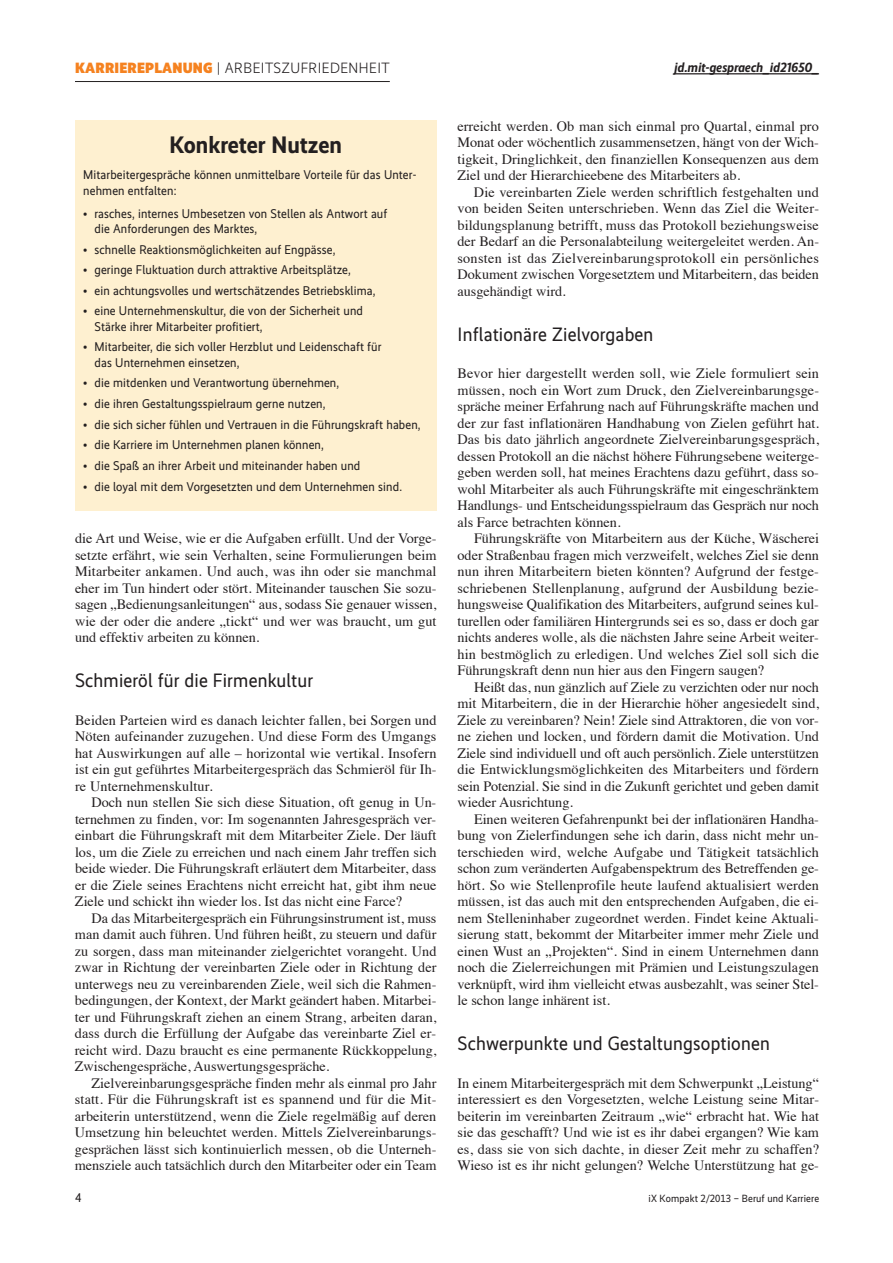
<style>
.page{position:relative;width:893px;height:1263px;background:#fff}
.page>*{position:absolute;margin:0;border:0;box-sizing:border-box;transform-origin:0 0}
.t1{font:700 24px "Realisti X";color:#231f20}
.t2{font:19.5px "Realisti X";letter-spacing:.01em;color:#231f20}
.t3{font:300 15px "Realisti X";letter-spacing:.035em;color:#231f20}
.t4{font:14.25px/16.5px "Times";color:#231f20;text-align:justify}
.t5{font:italic 700 13.5px "Realisti X";color:#231f20}
.t6{font:12.75px/15.5px "Realisti X";letter-spacing:.01em;color:#231f20}
.t7{font:10.5px "Realisti X";letter-spacing:.01em;color:#231f20}
.s1{font-weight:900;color:#f58220}
</style>
<div class="page">
<hr style="left:75px;top:81px;width:315px;height:1px;background:#231f20">
<hr style="left:674px;top:73px;width:145px;height:1px;background:#231f20">
<div style="left:75px;top:120px;width:361px;height:390px;background:#fef0d0"></div>
<p class="t3" style="left:75px;top:62px;width:316px"><span class="s1">KARRIEREPLANUNG</span> | ARBEITSZUFRIEDENHEIT</p>
<p class="t5" style="left:674px;top:62px;width:146px">jd.mit-gespraech_id21650_</p>
<h1 class="t1" style="left:169px;top:136px;width:174px">Konkreter Nutzen</h1>
<p class="t6" style="left:83px;top:168px;width:335px">Mitarbeitergespräche können unmittelbare Vorteile für das Unter&shy;nehmen entfalten:</p>
<p class="t6" style="left:94px;top:207px;width:294px;text-indent:-11px">• rasches, internes Umbesetzen von Stellen als Antwort auf die Anforderungen des Marktes,</p>
<p class="t6" style="left:83px;top:243px;width:254px">• schnelle Reaktionsmöglichkeiten auf Engpässe,</p>
<p class="t6" style="left:83px;top:263px;width:269px">• geringe Fluktuation durch attraktive Arbeitsplätze,</p>
<p class="t6" style="left:83px;top:284px;width:294px">• ein achtungsvolles und wertschätzendes Betriebsklima,</p>
<p class="t6" style="left:94px;top:305px;width:270px;text-indent:-11px">• eine Unternehmenskultur, die von der Sicherheit und<br>Stärke ihrer Mitarbeiter profitiert,</p>
<p class="t6" style="left:94px;top:341px;width:288px;text-indent:-11px">• Mitarbeiter, die sich voller Herzblut und Leidenschaft für das Unternehmen einsetzen,</p>
<p class="t6" style="left:83px;top:376px;width:258px">• die mitdenken und Verantwortung übernehmen,</p>
<p class="t6" style="left:83px;top:397px;width:244px">• die ihren Gestaltungsspielraum gerne nutzen,</p>
<p class="t6" style="left:83px;top:418px;width:339px">• die sich sicher fühlen und Vertrauen in die Führungskraft haben,</p>
<p class="t6" style="left:83px;top:438px;width:242px">• die Karriere im Unternehmen planen können,</p>
<p class="t6" style="left:83px;top:459px;width:279px">• die Spaß an ihrer Arbeit und miteinander haben und</p>
<p class="t6" style="left:83px;top:480px;width:320px">• die loyal mit dem Vorgesetzten und dem Unternehmen sind.</p>
<p class="t4" style="left:75px;top:531px;width:363px">die Art und Weise, wie er die Aufgaben erfüllt. Und der Vorge&shy;setzte erfährt, wie sein Verhalten, seine Formulierungen beim Mitarbeiter ankamen. Und auch, was ihn oder sie manchmal eher im Tun hindert oder stört. Miteinander tauschen Sie sozu&shy;sagen „Bedienungsanleitungen“ aus, sodass Sie genauer wissen, wie der oder die andere „tickt“ und wer was braucht, um gut und effektiv arbeiten zu können.</p>
<h2 class="t2" style="left:75px;top:673px;width:240px">Schmieröl für die Firmenkultur</h2>
<p class="t4" style="left:75px;top:713px;width:363px">Beiden Parteien wird es danach leichter fallen, bei Sorgen und Nöten aufeinander zuzugehen. Und diese Form des Umgangs hat Auswirkungen auf alle – horizontal wie vertikal. Insofern ist ein gut geführtes Mitarbeitergespräch das Schmieröl für Ih&shy;re Unternehmenskultur.</p>
<p class="t4" style="left:75px;top:795px;width:363px;text-indent:17px">Doch nun stellen Sie sich diese Situation, oft genug in Un&shy;ternehmen zu finden, vor: Im sogenannten Jahresgespräch ver&shy;einbart die Führungskraft mit dem Mitarbeiter Ziele. Der läuft los, um die Ziele zu erreichen und nach einem Jahr treffen sich beide wieder. Die Führungskraft erläutert dem Mitarbeiter, dass er die Ziele seines Erachtens nicht erreicht hat, gibt ihm neue Ziele und schickt ihn wieder los. Ist das nicht eine Farce?</p>
<p class="t4" style="left:75px;top:911px;width:363px;text-indent:17px">Da das Mitarbeitergespräch ein Führungsinstrument ist, muss man damit auch führen. Und führen heißt, zu steuern und dafür zu sorgen, dass man miteinander zielgerichtet vorangeht. Und zwar in Richtung der vereinbarten Ziele oder in Richtung der unterwegs neu zu vereinbarenden Ziele, weil sich die Rahmen&shy;bedingungen, der Kontext, der Markt geändert haben. Mitarbei&shy;ter und Führungskraft ziehen an einem Strang, arbeiten daran, dass durch die Erfüllung der Aufgabe das vereinbarte Ziel er&shy;reicht wird. Dazu braucht es eine permanente Rückkoppelung, Zwischengespräche, Auswertungsgespräche.</p>
<p class="t4" style="left:75px;top:1076px;width:363px;text-indent:17px">Zielvereinbarungsgespräche finden mehr als einmal pro Jahr statt. Für die Führungskraft ist es spannend und für die Mit&shy;arbeiterin unterstützend, wenn die Ziele regelmäßig auf deren Umsetzung hin beleuchtet werden. Mittels Zielvereinbarungs&shy;gesprächen lässt sich kontinuierlich messen, ob die Unterneh&shy;mensziele auch tatsächlich durch den Mitarbeiter oder ein Team</p>
<p class="t4" style="left:457px;top:119px;width:363px">erreicht werden. Ob man sich einmal pro Quartal, einmal pro Monat oder wöchentlich zusammensetzen, hängt von der Wich&shy;tigkeit, Dringlichkeit, den finanziellen Konsequenzen aus dem Ziel und der Hierarchieebene des Mitarbeiters ab.</p>
<p class="t4" style="left:457px;top:185px;width:363px;text-indent:17px">Die vereinbarten Ziele werden schriftlich festgehalten und von beiden Seiten unterschrieben. Wenn das Ziel die Weiter&shy;bildungsplanung betrifft, muss das Protokoll beziehungsweise der Bedarf an die Personalabteilung weitergeleitet werden. An&shy;sonsten ist das Zielvereinbarungsprotokoll ein persönliches Dokument zwischen Vorgesetztem und Mitarbeitern, das beiden ausgehändigt wird.</p>
<h2 class="t2" style="left:458px;top:327px;width:197px">Inflationäre Zielvorgaben</h2>
<p class="t4" style="left:457px;top:366px;width:363px">Bevor hier dargestellt werden soll, wie Ziele formuliert sein müssen, noch ein Wort zum Druck, den Zielvereinbarungsge&shy;spräche meiner Erfahrung nach auf Führungskräfte machen und der zur fast inflationären Handhabung von Zielen geführt hat.<br>Das bis dato jährlich angeordnete Zielvereinbarungsgespräch, dessen Protokoll an die nächst höhere Führungsebene weiterge&shy;geben werden soll, hat meines Erachtens dazu geführt, dass so&shy;wohl Mitarbeiter als auch Führungskräfte mit eingeschränktem Handlungs- und Entscheidungsspielraum das Gespräch nur noch als Farce betrachten können.</p>
<p class="t4" style="left:457px;top:531px;width:363px;text-indent:17px">Führungskräfte von Mitarbeitern aus der Küche, Wäscherei oder Straßenbau fragen mich verzweifelt, welches Ziel sie denn nun ihren Mitarbeitern bieten könnten? Aufgrund der festge&shy;schriebenen Stellenplanung, aufgrund der Ausbildung bezie&shy;hungsweise Qualifikation des Mitarbeiters, aufgrund seines kul&shy;turellen oder familiären Hintergrunds sei es so, dass er doch gar nichts anderes wolle, als die nächsten Jahre seine Arbeit weiter&shy;hin bestmöglich zu erledigen. Und welches Ziel soll sich die Führungskraft denn nun hier aus den Fingern saugen?</p>
<p class="t4" style="left:457px;top:680px;width:363px;text-indent:16px">Heißt das, nun gänzlich auf Ziele zu verzichten oder nur noch mit Mitarbeitern, die in der Hierarchie höher angesiedelt sind, Ziele zu vereinbaren? Nein! Ziele sind Attraktoren, die von vor&shy;ne ziehen und locken, und fördern damit die Motivation. Und Ziele sind individuell und oft auch persönlich. Ziele unterstützen die Entwicklungsmöglichkeiten des Mitarbeiters und fördern sein Potenzial. Sie sind in die Zukunft gerichtet und geben damit wieder Ausrichtung.</p>
<p class="t4" style="left:457px;top:812px;width:363px;text-indent:17px">Einen weiteren Gefahrenpunkt bei der inflationären Handha&shy;bung von Zielerfindungen sehe ich darin, dass nicht mehr un&shy;terschieden wird, welche Aufgabe und Tätigkeit tatsächlich schon zum veränderten Aufgabenspektrum des Betreffenden ge&shy;hört. So wie Stellenprofile heute laufend aktualisiert werden müssen, ist das auch mit den entsprechenden Aufgaben, die ei&shy;nem Stelleninhaber zugeordnet werden. Findet keine Aktuali&shy;sierung statt, bekommt der Mitarbeiter immer mehr Ziele und einen Wust an „Projekten“. Sind in einem Unternehmen dann noch die Zielerreichungen mit Prämien und Leistungszulagen verknüpft, wird ihm vielleicht etwas ausbezahlt, was seiner Stel&shy;le schon lange inhärent ist.</p>
<h2 class="t2" style="left:458px;top:1036px;width:314px">Schwerpunkte und Gestaltungsoptionen</h2>
<p class="t4" style="left:457px;top:1076px;width:363px">In einem Mitarbeitergespräch mit dem Schwerpunkt „Leistung“ interessiert es den Vorgesetzten, welche Leistung seine Mitar&shy;beiterin im vereinbarten Zeitraum „wie“ erbracht hat. Wie hat sie das geschafft? Und wie ist es ihr dabei ergangen? Wie kam es, dass sie von sich dachte, in dieser Zeit mehr zu schaffen?<br>Wieso ist es ihr nicht gelungen? Welche Unterstützung hat ge-</p>
<p class="t6" style="left:75px;top:1191px;width:8px">4</p>
<p class="t7" style="left:648px;top:1195px;width:172px">iX Kompakt 2/2013 – Beruf und Karriere</p>
</div>
